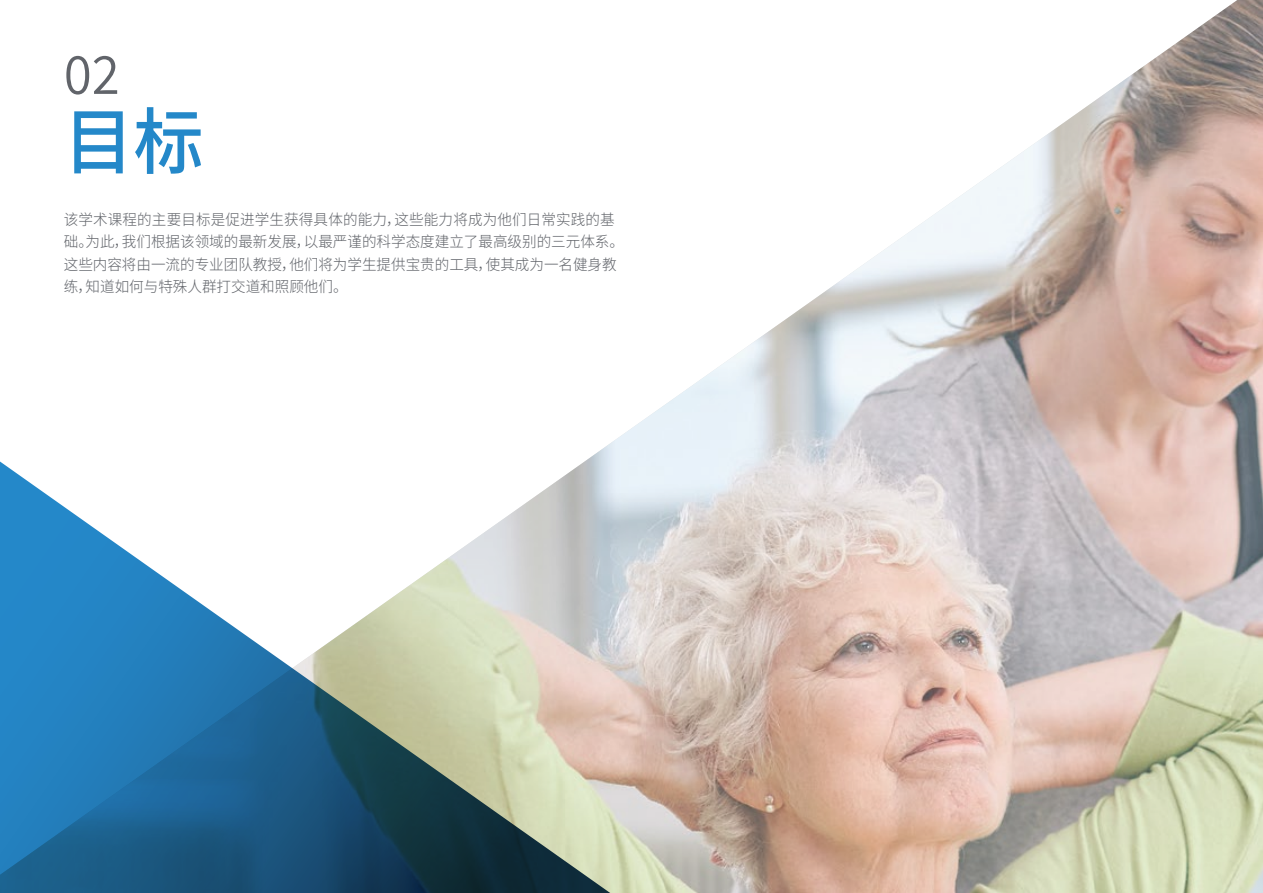
<style>
.page{position:relative;width:1263px;height:893px;background:#fff}
.page>*{position:absolute;margin:0;border:0;box-sizing:border-box;transform-origin:0 0}
.t1{font:500 72px "Source Han Sans CN";color:#2488c9}
.t2{font:52.5px "Source Han Sans CN";color:#61646a}
.t3{font:300 15px/22.5px "Source Han Sans CN";color:#61646a}
</style>
<div class="page">
<img style="left:607px;top:0;width:656px;height:893px">
<svg style="left:0;top:446px;width:640px;height:447px"></svg>
<h2 class="t2" style="left:64px;top:45px;width:57px">02</h2>
<h1 class="t1" style="left:64px;top:101px;width:141px">目标</h1>
<p class="t3" style="left:64px;top:208px;width:562px">该学术课程的主要目标是促进学生获得具体的能力，这些能力将成为他们日常实践的基础。为此，我们根据该领域的最新发展，以最严谨的科学态度建立了最高级别的三元体系。这些内容将由一流的专业团队教授，他们将为学生提供宝贵的工具，使其成为一名健身教练，知道如何与特殊人群打交道和照顾他们。</p>
</div>
